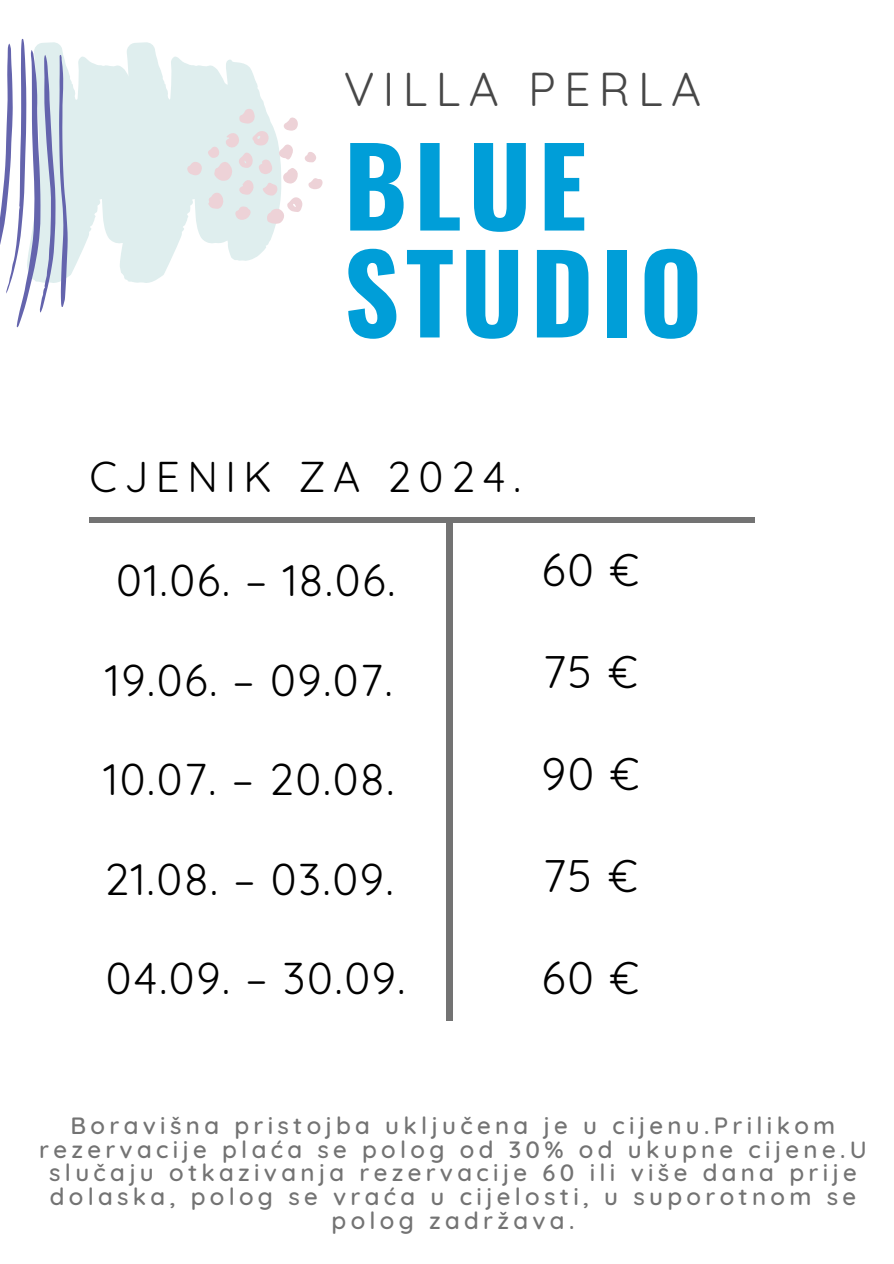
<style>
.page{position:relative;width:894px;height:1264px;background:#fff}
.page>*{position:absolute;margin:0;border:0;box-sizing:border-box;transform-origin:0 0}
.t1{font:700 108px/106.8px "Oswald";letter-spacing:.06em;color:#009ed8}
.t2{font:46.35px "Quicksand";letter-spacing:.18em;color:#474747}
.t3{font:44.4px "Quicksand";letter-spacing:.04em;color:#000}
.t4{font:43.35px "Quicksand";letter-spacing:.04em;color:#000}
.t5{font:42px "Quicksand";letter-spacing:.18em;color:#000}
.t6{font:500 24px/23.7px "Quicksand";letter-spacing:.18em;color:#737373;text-align:center}
</style>
<div class="page">
<svg style="left:0;top:39px;width:322px;height:288px"></svg>
<div style="left:446px;top:522px;width:6px;height:498px;background:#737373"></div>
<div style="left:89px;top:517px;width:665px;height:5px;background:#737373"></div>
<h2 class="t2" style="left:343px;top:59px;width:359px">VILLA PERLA</h2>
<p class="t1" style="left:343px;top:128px;width:360px">BLUE<br>STUDIO</p>
<p class="t5" style="left:89px;top:450px;width:433px">CJENIK ZA 2024.</p>
<h1 class="t4" style="left:116px;top:552px;width:280px">01.06. – 18.06.</h1>
<h1 class="t4" style="left:105px;top:652px;width:289px">19.06. – 09.07.</h1>
<h1 class="t4" style="left:103px;top:751px;width:292px">10.07. – 20.08.</h1>
<h2 class="t3" style="left:541px;top:541px;width:99px">60 €</h2>
<h2 class="t3" style="left:543px;top:643px;width:96px">75 €</h2>
<h2 class="t3" style="left:541px;top:745px;width:100px">90 €</h2>
<h1 class="t4" style="left:104px;top:851px;width:290px">21.08. – 03.09.</h1>
<h2 class="t3" style="left:543px;top:847px;width:96px">75 €</h2>
<h1 class="t4" style="left:106px;top:950px;width:301px">04.09. – 30.09.</h1>
<h2 class="t3" style="left:541px;top:949px;width:99px">60 €</h2>
<h2 class="t6" style="left:39px;top:1113px;width:828px">Boraviš na pristojba uključ ena je u cijenu.Prilikom rezervacije plać a se polog od 30% od ukupne cijene.U sluč aju otkazivanja rezervacije 60 ili viš e dana prije dolaska, polog se vrać a u cijelosti, u suporotnom se polog zadrž ava.</h2>
</div>
